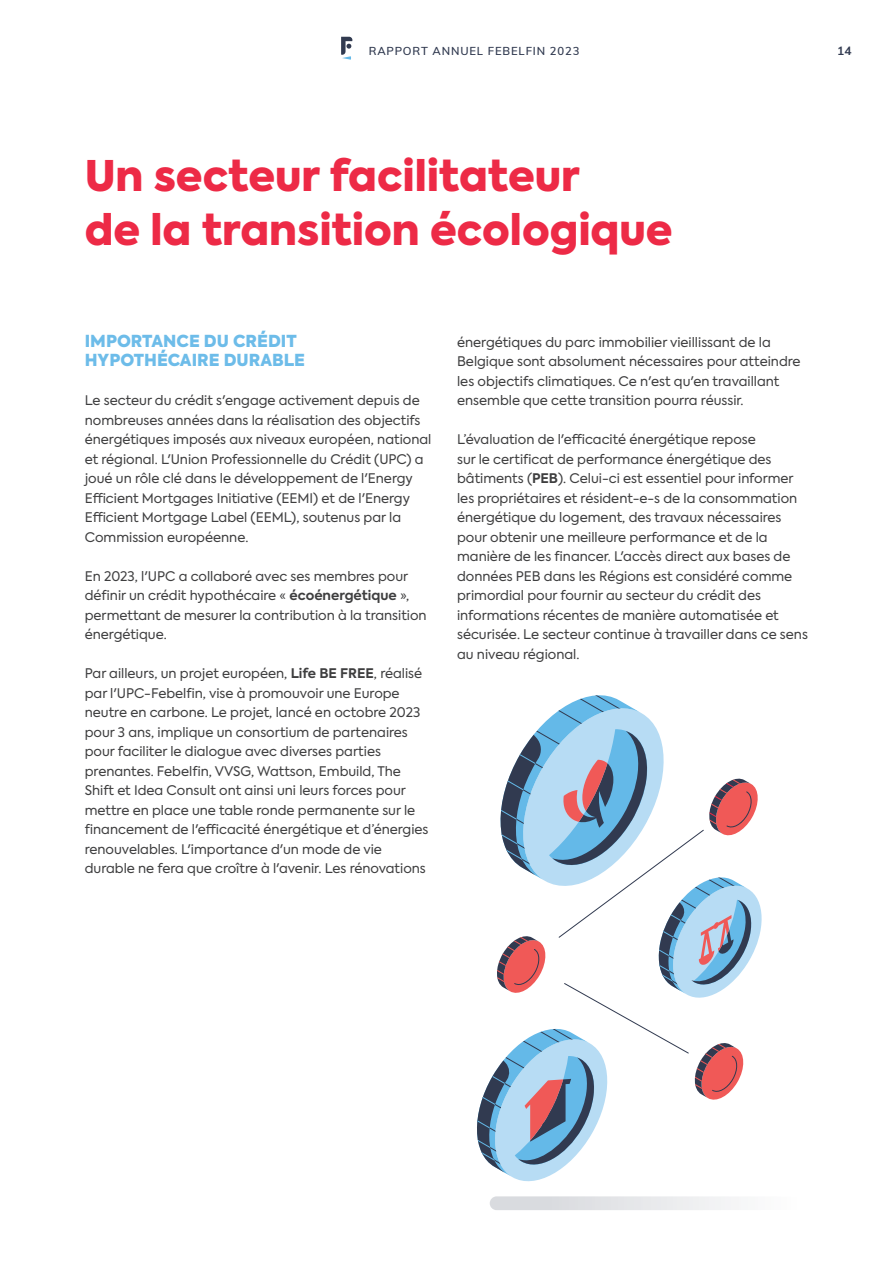
<style>
.page{position:relative;width:893px;height:1263px;background:#fff}
.page>*{position:absolute;margin:0;border:0;box-sizing:border-box;transform-origin:0 0}
.Body{font:900 42px/54px "Axiforma";color:#ed2a46}
.Body-2{font:900 16.5px/19.5px "Axiforma";color:#6dbce9}
.Body-3{font:13.2px/19.5px "Axiforma";color:#3e3e3f}
.t1{font:700 12px "Muli";color:#313a50}
.t2{font:600 11.25px "Muli";letter-spacing:.075em;color:#313a50}
.s1{font-weight:700}
</style>
<div class="page">
<svg style="left:341px;top:37px;width:11px;height:23px"></svg>
<svg style="left:490px;top:1196px;width:241px;height:14px"></svg>
<svg style="left:477px;top:695px;width:285px;height:487px"></svg>
<p class="t2" style="left:369px;top:42px;width:212px">RAPPORT ANNUEL FEBELFIN 2023</p>
<p class="t1" style="left:837px;top:42px;width:16px">14</p>
<p class="Body" style="left:85px;top:149px;width:589px">Un secteur facilitateur<br>de la transition écologique</p>
<p class="Body-2" style="left:85px;top:331px;width:222px">IMPORTANCE DU CRÉDIT<br>HYPOTHÉCAIRE DURABLE</p>
<p class="Body-3" style="left:85px;top:391px;width:348px">Le secteur du crédit s'engage activement depuis de nombreuses années dans la réalisation des objectifs énergétiques imposés aux niveaux européen, national et régional. L'Union Professionnelle du Crédit (UPC) a joué un rôle clé dans le développement de l'Energy Efficient Mortgages Initiative (EEMI) et de l'Energy Efficient Mortgage Label (EEML), soutenus par la Commission européenne.</p>
<p class="Body-3" style="left:85px;top:566px;width:343px">En 2023, l'UPC a collaboré avec ses membres pour définir un crédit hypothécaire « <span class="s1">écoénergétique</span> », permettant de mesurer la contribution à la transition énergétique.</p>
<p class="Body-3" style="left:85px;top:664px;width:345px">Par ailleurs, un projet européen, <span class="s1">Life BE FREE</span>, réalisé par l'UPC-Febelfin, vise à promouvoir une Europe neutre en carbone. Le projet, lancé en octobre 2023 pour 3 ans, implique un consortium de partenaires pour faciliter le dialogue avec diverses parties prenantes. Febelfin, VVSG, Wattson, Embuild, The Shift et Idea Consult ont ainsi uni leurs forces pour mettre en place une table ronde permanente sur le financement de l'efficacité énergétique et d’énergies renouvelables. L'importance d'un mode de vie durable ne fera que croître à l'avenir. Les rénovations</p>
<p class="Body-3" style="left:457px;top:332px;width:345px">énergétiques du parc immobilier vieillissant de la Belgique sont absolument nécessaires pour atteindre les objectifs climatiques. Ce n'est qu'en travaillant ensemble que cette transition pourra réussir.</p>
<p class="Body-3" style="left:457px;top:430px;width:352px">L’évaluation de l'efficacité énergétique repose<br>sur le certificat de performance énergétique des bâtiments (<span class="s1">PEB</span>). Celui-ci est essentiel pour informer les propriétaires et résident-e-s de la consommation énergétique du logement, des travaux nécessaires pour obtenir une meilleure performance et de la manière de les financer. L'accès direct aux bases de données PEB dans les Régions est considéré comme primordial pour fournir au secteur du crédit des informations récentes de manière automatisée et sécurisée. Le secteur continue à travailler dans ce sens au niveau régional.</p>
</div>
